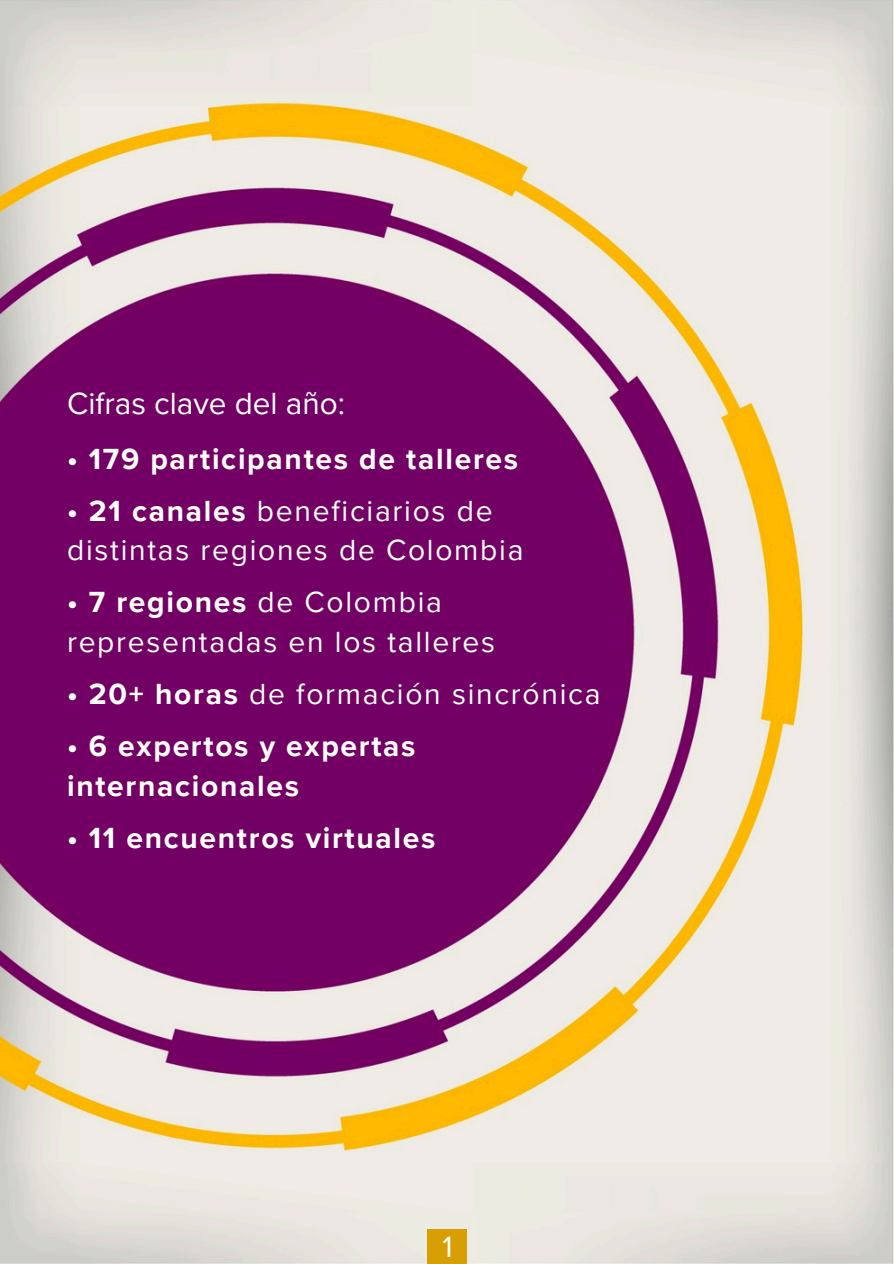
<style>
.page{position:relative;width:894px;height:1264px;background:#fff}
.page>*{position:absolute;margin:0;border:0;box-sizing:border-box;transform-origin:0 0}
.t1{font:31.5px "Proxima Nova";color:#fff}
.t2{font:30.15px "Proxima Nova";color:#fff}
.t3{font:30px/39.3px "Proxima Nova";letter-spacing:.055em;color:#fff}
.t4{font:700 30px/39.3px "Proxima Nova";letter-spacing:.055em;color:#fff}
.s1{font-weight:700}
</style>
<div class="page">
<img style="left:0;top:0;width:893px;height:1263px">
<div style="left:427px;top:1228px;width:39px;height:35px;background:#d89f04"></div>
<h1 class="t1" style="left:67px;top:385px;width:279px">Cifras clave del año:</h1>
<p class="t4" style="left:67px;top:439px;width:452px">• 179 participantes de talleres</p>
<p class="t3" style="left:67px;top:492px;width:458px"><span class="s1">• 21 canales</span> beneficiarios de distintas regiones de Colombia</p>
<p class="t3" style="left:67px;top:583px;width:429px"><span class="s1">• 7 regiones</span> de Colombia representadas en los talleres</p>
<h1 class="t3" style="left:67px;top:675px;width:535px"><span class="s1">• 20+ horas</span> de formación sincrónica</h1>
<p class="t4" style="left:67px;top:727px;width:350px">• 6 expertos y expertas internacionales</p>
<p class="t4" style="left:67px;top:818px;width:370px">• 11 encuentros virtuales</p>
<h1 class="t2" style="left:442px;top:1229px;width:12px">1</h1>
</div>
